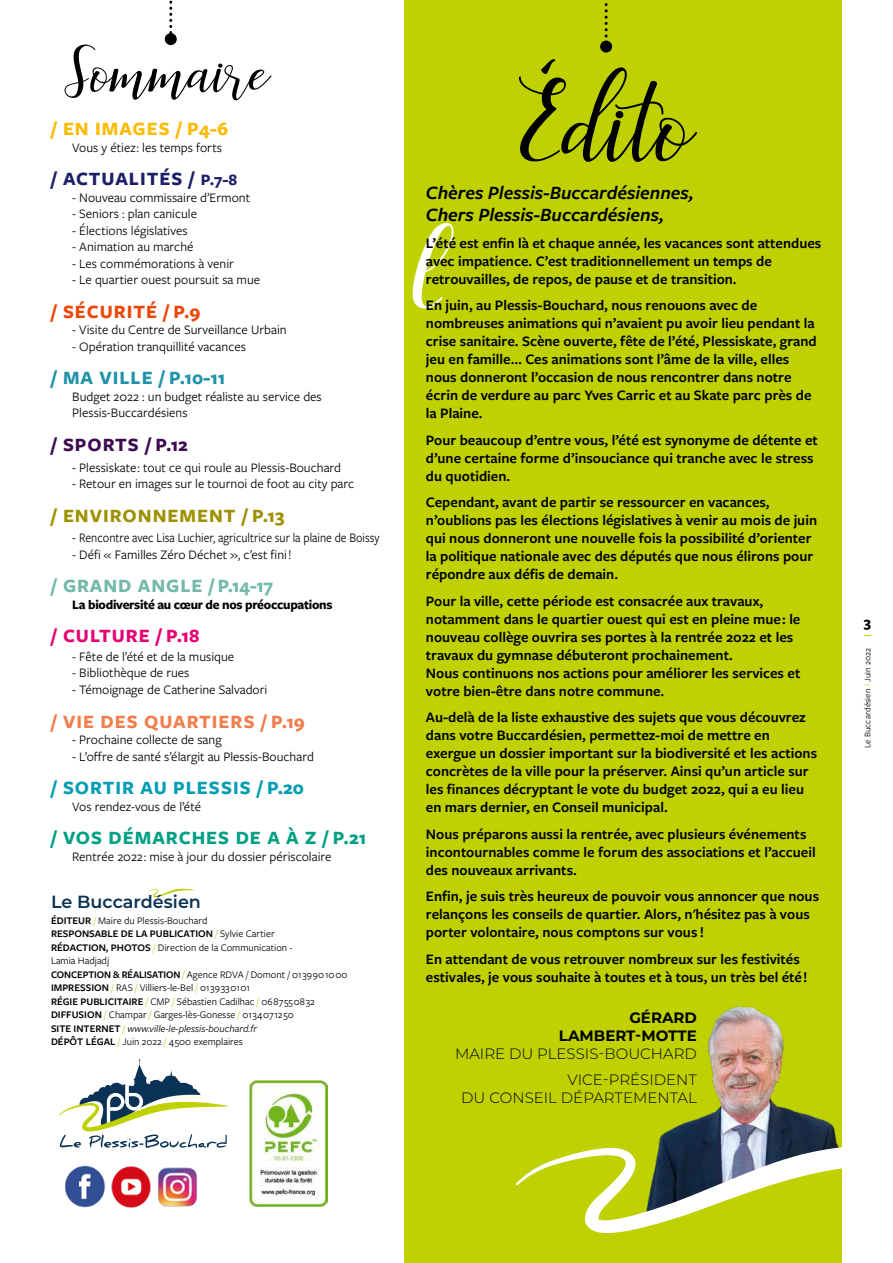
<style>
.page{position:relative;width:893px;height:1263px;background:#fff}
.page>*{position:absolute;margin:0;border:0;box-sizing:border-box;transform-origin:0 0}
.t1{font:120.75px "Faranisa Script";color:#000}
.t2{font:120.75px "Faranisa Script";color:#fff}
.t3{font:68.25px "Faranisa Script";color:#000}
.t4{font:italic 600 19.5px/22.5px "Freight Sans Pro";color:#000}
.t5{font:700 19.5px "Freight Sans Pro";letter-spacing:.05em;color:#00a084}
.t6{font:700 19.5px "Freight Sans Pro";letter-spacing:.05em;color:#f17d4b}
.t7{font:700 19.5px "Freight Sans Pro";letter-spacing:.05em;color:#009db3}
.t8{font:700 19.5px "Freight Sans Pro";letter-spacing:.05em;color:#9d9100}
.t9{font:700 19.5px "Freight Sans Pro";letter-spacing:.05em;color:#74b7ab}
.t10{font:700 19.5px "Freight Sans Pro";letter-spacing:.05em;color:#1c1f65}
.t11{font:700 19.5px "Freight Sans Pro";letter-spacing:.05em;color:#1f92a8}
.t12{font:700 19.5px "Freight Sans Pro";letter-spacing:.05em;color:#fcbb00}
.t13{font:700 19.5px "Freight Sans Pro";letter-spacing:.05em;color:#eb4708}
.t14{font:700 19.5px "Freight Sans Pro";letter-spacing:.05em;color:#e60072}
.t15{font:700 19.5px "Freight Sans Pro";letter-spacing:.05em;color:#3e0b51}
.t16{font:600 17.55px "Montserrat";color:#0a3254}
.t17{font:600 15px/18px "Freight Sans Pro";color:#000}
.t18{font:300 15px/26.5px "Montserrat";color:#000;text-align:right}
.t19{font:700 15px/18px "Montserrat";color:#000;text-align:right}
.t20{font:700 15px "Freight Sans Pro";color:#000}
.t21{font:13.5px/16.5px "Freight Sans Pro";color:#000}
.t22{font:700 13.5px "Freight Sans Pro";letter-spacing:-.02em;color:#000}
.t23{font:10.5px/13.5px "Freight Sans Pro";color:#000}
.t24{font:9px "Freight Sans Pro";letter-spacing:.01em;color:#000}
.s1{font-size:16.5px}
.s2{font-weight:600}
.s3{color:#bfd100}
.s4{font-style:italic}
</style>
<div class="page">
<div style="left:404px;top:0;width:438px;height:1263px;background:#bfd100"></div>
<svg style="left:605px;top:3px;width:3px;height:38px"></svg>
<div style="left:600px;top:41px;width:12px;height:12px;background:#000;border-radius:50%"></div>
<svg style="left:169px;top:0;width:3px;height:33px"></svg>
<div style="left:165px;top:33px;width:12px;height:12px;background:#000;border-radius:50%"></div>
<svg style="left:59px;top:1058px;width:169px;height:90px"></svg>
<svg style="left:147px;top:889px;width:48px;height:8px"></svg>
<img style="left:658px;top:1006px;width:179px;height:137px">
<svg style="left:516px;top:1143px;width:326px;height:90px"></svg>
<img style="left:65px;top:1165px;width:41px;height:43px">
<img style="left:111px;top:1166px;width:40px;height:42px">
<img style="left:158px;top:1167px;width:39px;height:40px">
<img style="left:249px;top:1081px;width:78px;height:126px">
<h2 class="t3" style="left:64px;top:29px;width:208px">Sommaire</h2>
<h3 class="t12" style="left:51px;top:115px;width:179px">/ EN IMAGES / P4-6</h3>
<p class="t21" style="left:72px;top:139px;width:151px">Vous y étiez : les temps forts</p>
<h3 class="t10" style="left:51px;top:165px;width:188px">/ ACTUALITÉS / <span class="s1">P.7-8</span></h3>
<p class="t21" style="left:72px;top:189px;width:179px">- Nouveau commissaire d’Ermont</p>
<p class="t21" style="left:72px;top:205px;width:126px">- Seniors : plan canicule</p>
<p class="t21" style="left:72px;top:222px;width:117px">- Élections législatives</p>
<p class="t21" style="left:72px;top:238px;width:123px">- Animation au marché</p>
<p class="t21" style="left:72px;top:255px;width:163px">- Les commémorations à venir</p>
<p class="t21" style="left:72px;top:271px;width:189px">- Le quartier ouest poursuit sa mue</p>
<h3 class="t13" style="left:51px;top:298px;width:151px">/ SÉCURITÉ / P.9</h3>
<p class="t21" style="left:72px;top:321px;width:216px">- Visite du Centre de Surveillance Urbain</p>
<p class="t21" style="left:72px;top:338px;width:175px">- Opération tranquillité vacances</p>
<h3 class="t11" style="left:51px;top:364px;width:176px">/ MA VILLE / P.10-11</h3>
<p class="t21" style="left:72px;top:388px;width:251px">Budget 2022 : un budget réaliste au service des<br>Plessis-Buccardésiens</p>
<h3 class="t15" style="left:51px;top:431px;width:139px">/ SPORTS / P.12</h3>
<p class="t21" style="left:72px;top:458px;width:270px">- Plessiskate : tout ce qui roule au Plessis-Bouchard</p>
<p class="t21" style="left:72px;top:475px;width:284px">- Retour en images sur le tournoi de foot au city parc</p>
<h3 class="t8" style="left:51px;top:502px;width:235px">/ ENVIRONNEMENT / P.13</h3>
<p class="t21" style="left:72px;top:529px;width:309px">- Rencontre avec Lisa Luchier, agricultrice sur la plaine de Boissy</p>
<p class="t21" style="left:72px;top:546px;width:221px">- Défi « Familles Zéro Déchet », c’est fini !</p>
<h3 class="t9" style="left:51px;top:572px;width:223px">/ GRAND ANGLE / P.14-17</h3>
<p class="t22" style="left:72px;top:595px;width:262px">La biodiversité au cœur de nos préoccupations</p>
<h3 class="t14" style="left:51px;top:623px;width:150px">/ CULTURE / P.18</h3>
<p class="t21" style="left:72px;top:648px;width:164px">- Fête de l’été et de la musique</p>
<p class="t21" style="left:72px;top:664px;width:119px">- Bibliothèque de rues</p>
<p class="t21" style="left:72px;top:681px;width:197px">- Témoignage de Catherine Salvadori</p>
<h3 class="t6" style="left:51px;top:708px;width:256px">/ VIE DES QUARTIERS / P.19</h3>
<p class="t21" style="left:72px;top:731px;width:151px">- Prochaine collecte de sang</p>
<p class="t21" style="left:72px;top:747px;width:243px">- L’offre de santé s’élargit au Plessis-Bouchard</p>
<h3 class="t7" style="left:51px;top:774px;width:255px">/ SORTIR AU PLESSIS / P.20</h3>
<p class="t21" style="left:72px;top:797px;width:130px">Vos rendez-vous de l’été</p>
<h3 class="t5" style="left:51px;top:824px;width:317px">/ VOS DÉMARCHES DE A À Z / P.21</h3>
<p class="t21" style="left:72px;top:847px;width:261px">Rentrée 2022 : mise à jour du dossier périscolaire</p>
<p class="t16" style="left:51px;top:889px;width:151px">Le Buccardésien</p>
<p class="t23" style="left:51px;top:913px;width:298px"><span class="s2">ÉDITEUR</span> <span class="s3">/</span> Maire du Plessis-Bouchard<br><span class="s2">RESPONSABLE DE LA PUBLICATION</span> <span class="s3">/</span> Sylvie Cartier<br><span class="s2">RÉDACTION, PHOTOS</span> <span class="s3">/</span> Direction de la Communication -<br>Lamia Hadjadj<br><span class="s2">CONCEPTION &amp; RÉALISATION</span> <span class="s3">/</span> Agence RDVA / Domont / 01 39 90 10 00<br><span class="s2">IMPRESSION</span> <span class="s3">/</span> RAS <span class="s3">/</span> Villiers-le-Bel <span class="s3">/</span> 01 39 33 01 01<br><span class="s2">RÉGIE PUBLICITAIRE</span> <span class="s3">/</span> CMP <span class="s3">/</span> Sébastien Cadilhac <span class="s3">/</span> 06 87 55 08 32<br><span class="s2">DIFFUSION</span> <span class="s3">/</span> Champar <span class="s3">/</span> Garges-lès-Gonesse <span class="s3">/</span> 01 34 07 12 50<br><span class="s2">SITE INTERNET</span> <span class="s3">/</span> <span class="s4">www.ville-le-plessis-bouchard.fr<br></span><span class="s2">DÉPÔT LÉGAL</span> <span class="s3">/</span> Juin 2022 <span class="s3">/</span> 4 500 exemplaires</p>
<h1 class="t1" style="left:519px;top:49px;width:178px">Édito</h1>
<h3 class="t4" style="left:426px;top:180px;width:269px">Chères Plessis-Buccardésiennes,<br>Chers Plessis-Buccardésiens,</h3>
<p class="t17" style="left:426px;top:233px;width:397px">L’été est enfin là et chaque année, les vacances sont attendues avec impatience. C’est traditionnellement un temps de retrouvailles, de repos, de pause et de transition.</p>
<p class="t17" style="left:426px;top:296px;width:392px">En juin, au Plessis-Bouchard, nous renouons avec de nombreuses animations qui n’avaient pu avoir lieu pendant la crise sanitaire. Scène ouverte, fête de l’été, Plessiskate, grand jeu en famille… Ces animations sont l’âme de la ville, elles nous donneront l’occasion de nous rencontrer dans notre écrin de verdure au parc Yves Carric et au Skate parc près de la Plaine.</p>
<p class="t17" style="left:426px;top:430px;width:394px">Pour beaucoup d’entre vous, l’été est synonyme de détente et d’une certaine forme d’insouciance qui tranche avec le stress du quotidien.</p>
<p class="t17" style="left:426px;top:493px;width:393px">Cependant, avant de partir se ressourcer en vacances, n’oublions pas les élections législatives à venir au mois de juin qui nous donneront une nouvelle fois la possibilité d’orienter la politique nationale avec des députés que nous élirons pour répondre aux défis de demain.</p>
<p class="t17" style="left:426px;top:591px;width:376px">Pour la ville, cette période est consacrée aux travaux, notamment dans le quartier ouest qui est en pleine mue : le nouveau collège ouvrira ses portes à la rentrée 2022 et les travaux du gymnase débuteront prochainement.<br>Nous continuons nos actions pour améliorer les services et votre bien-être dans notre commune.</p>
<p class="t17" style="left:426px;top:708px;width:393px">Au-delà de la liste exhaustive des sujets que vous découvrez dans votre Buccardésien, permettez-moi de mettre en exergue un dossier important sur la biodiversité et les actions concrètes de la ville pour la préserver. Ainsi qu’un article sur les finances décryptant le vote du budget 2022, qui a eu lieu en mars dernier, en Conseil municipal.</p>
<p class="t17" style="left:426px;top:824px;width:391px">Nous préparons aussi la rentrée, avec plusieurs événements incontournables comme le forum des associations et l’accueil des nouveaux arrivants.</p>
<p class="t17" style="left:426px;top:887px;width:395px">Enfin, je suis très heureux de pouvoir vous annoncer que nous relançons les conseils de quartier. Alors, n'hésitez pas à vous porter volontaire, nous comptons sur vous !</p>
<p class="t17" style="left:426px;top:949px;width:383px">En attendant de vous retrouver nombreux sur les festivités estivales, je vous souhaite à toutes et à tous, un très bel été !</p>
<h1 class="t2" style="left:412px;top:196px;width:34px">L</h1>
<p class="t19" style="left:559px;top:1007px;width:140px">GÉRARD<br>LAMBERT-MOTTE</p>
<p class="t18" style="left:455px;top:1039px;width:243px">MAIRE DU PLESSIS-BOUCHARD<br>VICE-PRÉSIDENT</p>
<p class="t18" style="left:461px;top:1084px;width:237px">DU CONSEIL DÉPARTEMENTAL</p>
<p class="t20" style="left:864px;top:612px;width:9px">3</p>
<p class="t24" style="left:862px;top:748px;width:102px;rotate:-90deg">Le Buccardésien <span class="s3">I</span> Juin 2022</p>
</div>
